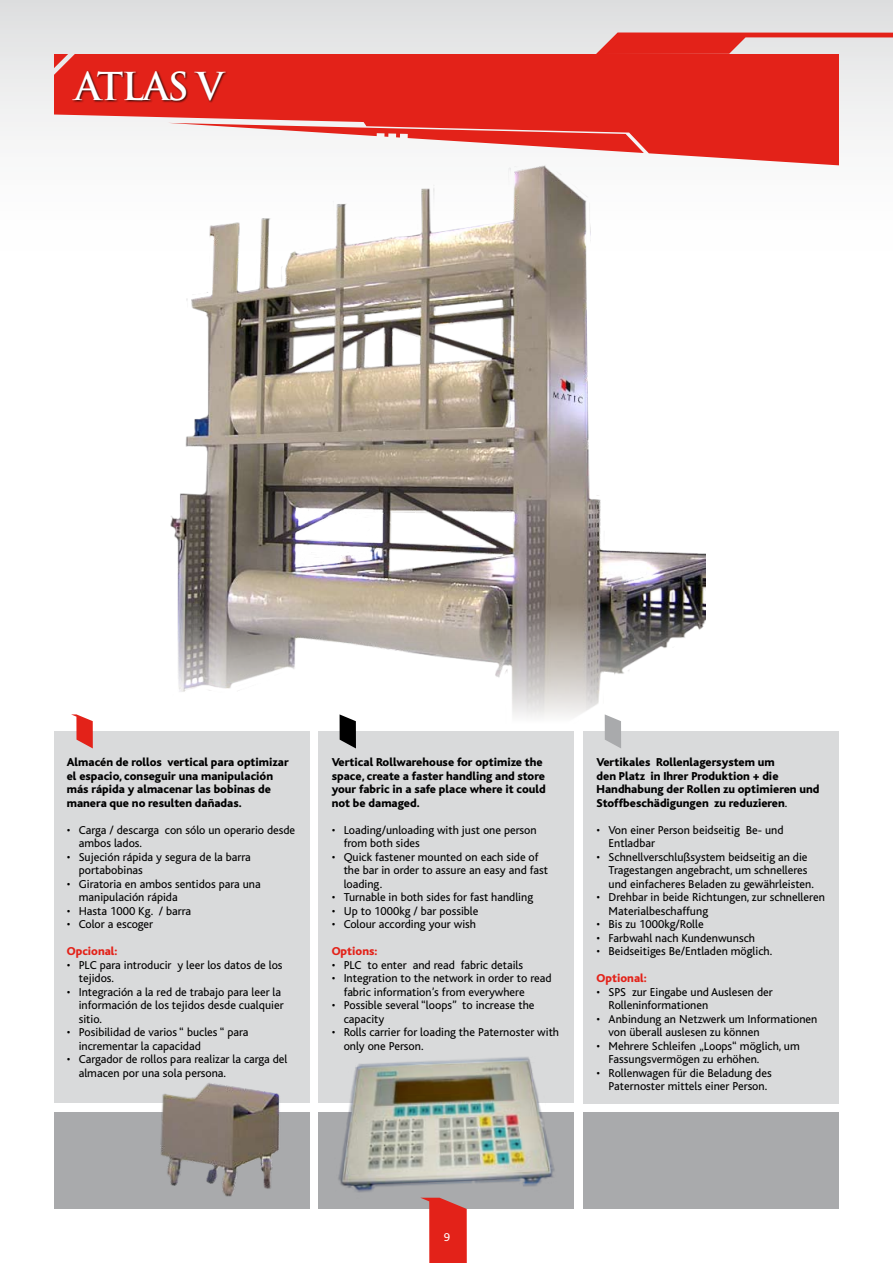
<style>
.page{position:relative;width:893px;height:1263px;background:#fff}
.page>*{position:absolute;margin:0;border:0;box-sizing:border-box;transform-origin:0 0}
.t1{font:700 37.5px "Trajan";letter-spacing:-.055em;color:#fff}
.t2{font:12px/13.5px "Bliss";color:#000}
.t3{font:800 12px/13.5px "Bliss";color:#000}
.t4{font:800 12px "Bliss";color:#e32219}
.t5{font:12px "Bliss";color:#fff}
.s1{font-weight:400}
</style>
<div class="page">
<div style="left:0;top:0;width:893px;height:266px;background:linear-gradient(to bottom,#e0e0e1,#fff)"></div>
<svg style="left:54px;top:33px;width:839px;height:132px;fill:#e32219"></svg>
<div style="left:72px;top:70px;width:157px;height:33px;background:#000;opacity:.75"></div>
<div style="left:54px;top:1112px;width:255px;height:97px;background:#a9aaac"></div>
<div style="left:584px;top:1112px;width:255px;height:97px;background:#a9aaac"></div>
<div style="left:319px;top:1112px;width:255px;height:97px;background:#a9aaac"></div>
<img style="left:162px;top:157px;width:544px;height:608px">
<svg style="left:162px;top:591px;width:544px;height:141px"></svg>
<div style="left:54px;top:731px;width:255px;height:372px;background:#d9dadb"></div>
<div style="left:319px;top:731px;width:255px;height:372px;background:#d9dadb"></div>
<div style="left:584px;top:731px;width:255px;height:372px;background:#d9dadb"></div>
<svg style="left:605px;top:714px;width:16px;height:34px"></svg>
<svg style="left:340px;top:714px;width:16px;height:34px"></svg>
<svg style="left:71px;top:714px;width:22px;height:34px"></svg>
<img style="left:160px;top:1083px;width:120px;height:114px">
<img style="left:338px;top:1057px;width:217px;height:141px">
<svg style="left:421px;top:1198px;width:46px;height:65px"></svg>
<h1 class="t1" style="left:75px;top:63px;width:150px">ATLAS V</h1>
<p class="t3" style="left:67px;top:756px;width:223px">Almacén de rollos vertical para optimizar el espacio, conseguir una manipulación más rápida y almacenar las bobinas de manera que no resulten dañadas.</p>
<p class="t2" style="left:79px;top:823px;width:218px;text-indent:-12px">• Carga / descarga con sólo un operario desde ambos lados.</p>
<p class="t2" style="left:79px;top:850px;width:174px;text-indent:-12px">• Sujeción rápida y segura de la barra portabobinas</p>
<p class="t2" style="left:79px;top:877px;width:183px;text-indent:-12px">• Giratoria en ambos sentidos para una manipulación rápida</p>
<p class="t2" style="left:67px;top:904px;width:126px">• Hasta 1000 Kg. / barra</p>
<p class="t2" style="left:67px;top:918px;width:88px">• Color a escoger</p>
<p class="t4" style="left:67px;top:945px;width:52px">Opcional:</p>
<p class="t2" style="left:79px;top:958px;width:205px;text-indent:-12px">• PLC para introducir y leer los datos de los tejidos.</p>
<p class="t2" style="left:79px;top:985px;width:206px;text-indent:-12px">• Integración a la red de trabajo para leer la información de los tejidos desde cualquier sitio.</p>
<p class="t2" style="left:79px;top:1026px;width:171px;text-indent:-12px">• Posibilidad de varios “ bucles “ para incrementar la capacidad</p>
<p class="t2" style="left:79px;top:1053px;width:210px;text-indent:-12px">• Cargador de rollos para realizar la carga del almacen por una sola persona.</p>
<p class="t3" style="left:332px;top:756px;width:216px">Vertical Rollwarehouse for optimize the space, create a faster handling and store your fabric in a safe place where it could not be damaged.</p>
<p class="t2" style="left:344px;top:823px;width:195px;text-indent:-12px">• Loading/unloading with just one person from both sides</p>
<p class="t2" style="left:344px;top:850px;width:206px;text-indent:-12px">• Quick fastener mounted on each side of the bar in order to assure an easy and fast loading.</p>
<p class="t2" style="left:332px;top:891px;width:203px">• Turnable in both sides for fast handling</p>
<p class="t2" style="left:332px;top:904px;width:148px">• Up to 1000kg / bar possible</p>
<p class="t2" style="left:332px;top:918px;width:146px">• Colour according your wish</p>
<p class="t4" style="left:332px;top:945px;width:47px">Options:</p>
<p class="t2" style="left:332px;top:958px;width:193px">• PLC to enter and read fabric details</p>
<p class="t2" style="left:344px;top:972px;width:209px;text-indent:-12px">• Integration to the network in order to read fabric information’s from everywhere</p>
<p class="t2" style="left:344px;top:999px;width:192px;text-indent:-12px">• Possible several “loops” to increase the capacity</p>
<p class="t2" style="left:344px;top:1026px;width:217px;text-indent:-12px">• Rolls carrier for loading the Paternoster with only one Person.</p>
<p class="t3" style="left:597px;top:756px;width:224px">Vertikales Rollenlagersystem um<br>den Platz in Ihrer Produktion + die Handhabung der Rollen zu optimieren und Stoffbeschädigungen zu reduzieren<span class="s1">.</span></p>
<p class="t2" style="left:609px;top:823px;width:176px;text-indent:-12px">• Von einer Person beidseitig Be- und<br>Entladbar</p>
<p class="t2" style="left:609px;top:850px;width:207px;text-indent:-12px">• Schnellverschlußsystem beidseitig an die<br>Tragestangen angebracht, um schnelleres und einfacheres Beladen zu gewährleisten.</p>
<p class="t2" style="left:609px;top:891px;width:218px;text-indent:-12px">• Drehbar in beide Richtungen, zur schnelleren<br>Materialbeschaffung</p>
<p class="t2" style="left:597px;top:918px;width:109px">• Bis zu 1000kg/Rolle</p>
<p class="t2" style="left:597px;top:931px;width:160px">• Farbwahl nach Kundenwunsch</p>
<p class="t2" style="left:597px;top:945px;width:177px">• Beidseitiges Be/Entladen möglich.</p>
<p class="t4" style="left:597px;top:972px;width:52px">Optional:</p>
<p class="t2" style="left:609px;top:985px;width:166px;text-indent:-12px">• SPS zur Eingabe und Auslesen der<br>Rolleninformationen</p>
<p class="t2" style="left:609px;top:1012px;width:210px;text-indent:-12px">• Anbindung an Netzwerk um Informationen von überall auslesen zu können</p>
<p class="t2" style="left:609px;top:1039px;width:193px;text-indent:-12px">• Mehrere Schleifen „Loops“ möglich, um<br>Fassungsvermögen zu erhöhen.</p>
<p class="t2" style="left:609px;top:1066px;width:165px;text-indent:-12px">• Rollenwagen für die Beladung des<br>Paternoster mittels einer Person.</p>
<p class="t5" style="left:444px;top:1230px;width:8px">9</p>
</div>
